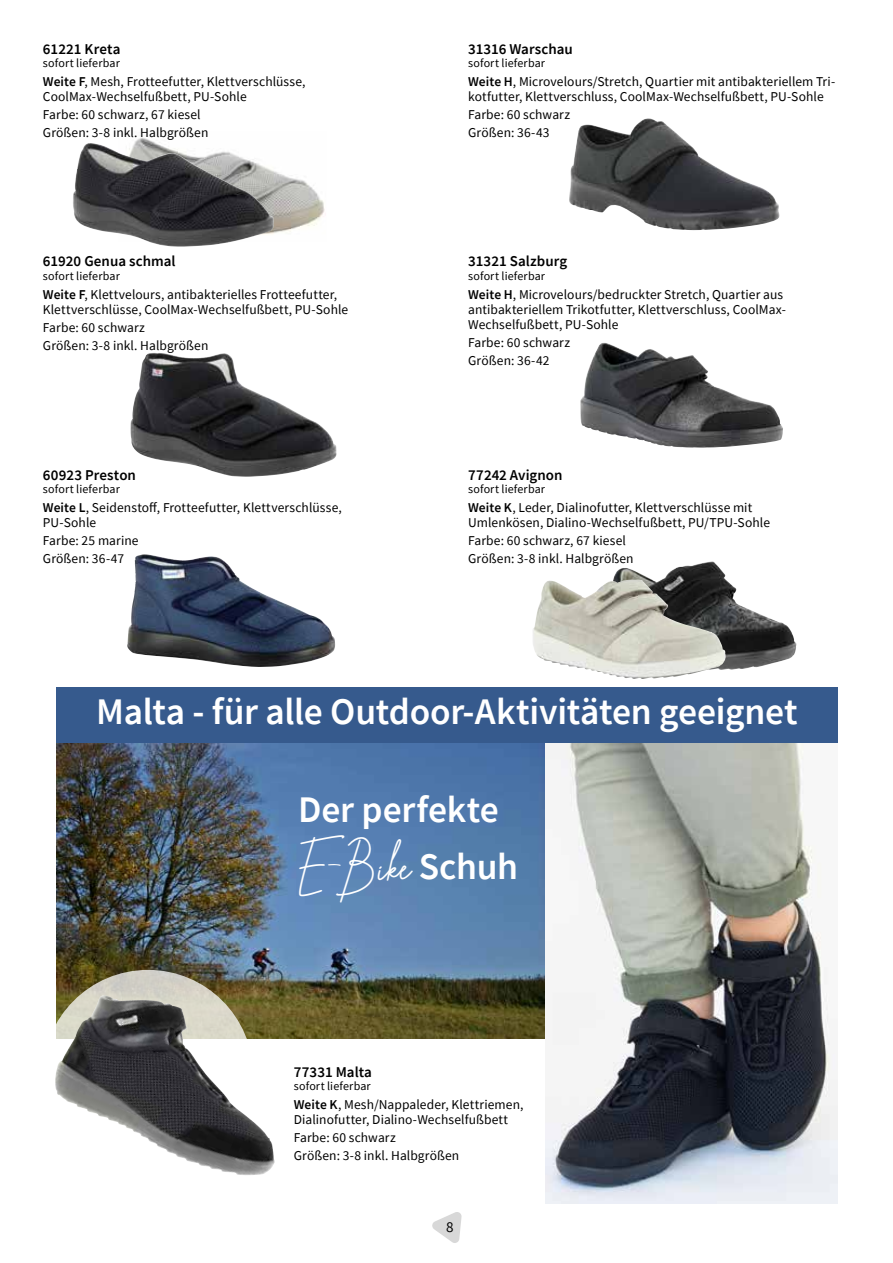
<style>
.page{position:relative;width:893px;height:1263px;background:#fff}
.page>*{position:absolute;margin:0;border:0;box-sizing:border-box;transform-origin:0 0}
.t1{font:45px "The Suavity";color:#fff}
.t2{font:600 37.5px "Source Sans Pro";letter-spacing:-.005em;color:#fff}
.t3{font:600 15px "Source Sans Pro";letter-spacing:.005em;color:#000}
.t4{font:15px "Source Sans Pro";color:#000}
.t5{font:13.5px/15px "Source Sans Pro";letter-spacing:.01em;color:#000}
.t6{font:12px "Source Sans Pro";letter-spacing:.015em;color:#000}
.s1{font-weight:600}
.s2{font-family:"Source Sans Pro";font-weight:600;font-size:37.5px}
</style>
<div class="page">
<svg style="left:432px;top:1212px;width:30px;height:31px"></svg>
<img style="left:545px;top:743px;width:293px;height:460px">
<img style="left:56px;top:743px;width:488px;height:296px">
<svg style="left:43px;top:970px;width:210px;height:210px;fill:#d4d1c7"></svg>
<div style="left:55px;top:1039px;width:490px;height:166px;background:#fff"></div>
<img style="left:569px;top:118px;width:211px;height:112px">
<img style="left:580px;top:343px;width:203px;height:105px">
<img style="left:130px;top:353px;width:207px;height:124px">
<img style="left:55px;top:995px;width:221px;height:180px">
<img style="left:613px;top:561px;width:184px;height:109px">
<img style="left:533px;top:580px;width:193px;height:99px">
<img style="left:134px;top:137px;width:191px;height:96px">
<img style="left:73px;top:143px;width:201px;height:104px">
<img style="left:127px;top:555px;width:208px;height:112px">
<div style="left:56px;top:687px;width:782px;height:56px;background:#365a8d"></div>
<p class="t3" style="left:43px;top:39px;width:79px">61221 Kreta</p>
<p class="t6" style="left:43px;top:55px;width:79px">sofort lieferbar</p>
<p class="t5" style="left:43px;top:74px;width:264px"><span class="s1">Weite F</span>, Mesh, Frotteefutter, Klettverschlüsse,<br>CoolMax-Wechselfußbett, PU-Sohle</p>
<p class="t5" style="left:43px;top:106px;width:167px;line-height:18px">Farbe: 60 schwarz, 67 kiesel<br>Größen: 3-8 inkl. Halbgrößen</p>
<p class="t3" style="left:43px;top:252px;width:134px">61920 Genua schmal</p>
<p class="t6" style="left:43px;top:268px;width:79px">sofort lieferbar</p>
<p class="t5" style="left:43px;top:287px;width:307px"><span class="s1">Weite F</span>, Klettvelours, antibakterielles Frotteefutter,<br>Klettverschlüsse, CoolMax-Wechselfußbett, PU-Sohle</p>
<p class="t5" style="left:43px;top:318px;width:167px;line-height:18px">Farbe: 60 schwarz<br>Größen: 3-8 inkl. Halbgrößen</p>
<p class="t3" style="left:43px;top:465px;width:95px">60923 Preston</p>
<p class="t6" style="left:43px;top:481px;width:79px">sofort lieferbar</p>
<p class="t5" style="left:43px;top:500px;width:300px"><span class="s1">Weite L</span>, Seidenstoff, Frotteefutter, Klettverschlüsse,<br>PU-Sohle</p>
<p class="t5" style="left:43px;top:532px;width:97px;line-height:18px">Farbe: 25 marine<br>Größen: 36-47</p>
<p class="t3" style="left:468px;top:39px;width:106px">31316 Warschau</p>
<p class="t6" style="left:468px;top:55px;width:79px">sofort lieferbar</p>
<p class="t5" style="left:468px;top:74px;width:369px"><span class="s1">Weite H</span>, Microvelours/Stretch, Quartier mit antibakteriellem Tri&shy;kotfutter, Klettverschluss, CoolMax-Wechselfußbett, PU-Sohle</p>
<p class="t5" style="left:468px;top:106px;width:103px;line-height:18px">Farbe: 60 schwarz<br>Größen: 36-43</p>
<p class="t3" style="left:468px;top:252px;width:101px">31321 Salzburg</p>
<p class="t6" style="left:468px;top:268px;width:79px">sofort lieferbar</p>
<p class="t5" style="left:468px;top:287px;width:319px"><span class="s1">Weite H</span>, Microvelours/bedruckter Stretch, Quartier aus antibakteriellem Trikotfutter, Klettverschluss, CoolMax-<br>Wechselfußbett, PU-Sohle</p>
<p class="t5" style="left:468px;top:333px;width:103px;line-height:18px">Farbe: 60 schwarz<br>Größen: 36-42</p>
<p class="t3" style="left:468px;top:465px;width:96px">77242 Avignon</p>
<p class="t6" style="left:468px;top:481px;width:79px">sofort lieferbar</p>
<p class="t5" style="left:468px;top:500px;width:303px"><span class="s1">Weite K</span>, Leder, Dialinofutter, Klettverschlüsse mit<br>Umlenkösen, Dialino-Wechselfußbett, PU/TPU-Sohle</p>
<p class="t5" style="left:468px;top:532px;width:167px;line-height:18px">Farbe: 60 schwarz, 67 kiesel<br>Größen: 3-8 inkl. Halbgrößen</p>
<h2 class="t2" style="left:96px;top:687px;width:703px">Malta - für alle Outdoor-Aktivitäten geeignet</h2>
<h2 class="t2" style="left:298px;top:785px;width:202px">Der perfekte</h2>
<h1 class="t1" style="left:298px;top:837px;width:221px">E-Bike <span class="s2">Schuh</span></h1>
<p class="t3" style="left:294px;top:1062px;width:80px">77331 Malta</p>
<p class="t6" style="left:294px;top:1078px;width:79px">sofort lieferbar</p>
<p class="t5" style="left:294px;top:1097px;width:231px"><span class="s1">Weite K</span>, Mesh/Nappaleder, Klettriemen,<br>Dialinofutter, Dialino-Wechselfußbett</p>
<p class="t5" style="left:294px;top:1129px;width:167px;line-height:18px">Farbe: 60 schwarz<br>Größen: 3-8 inkl. Halbgrößen</p>
<p class="t4" style="left:446px;top:1217px;width:9px">8</p>
</div>
